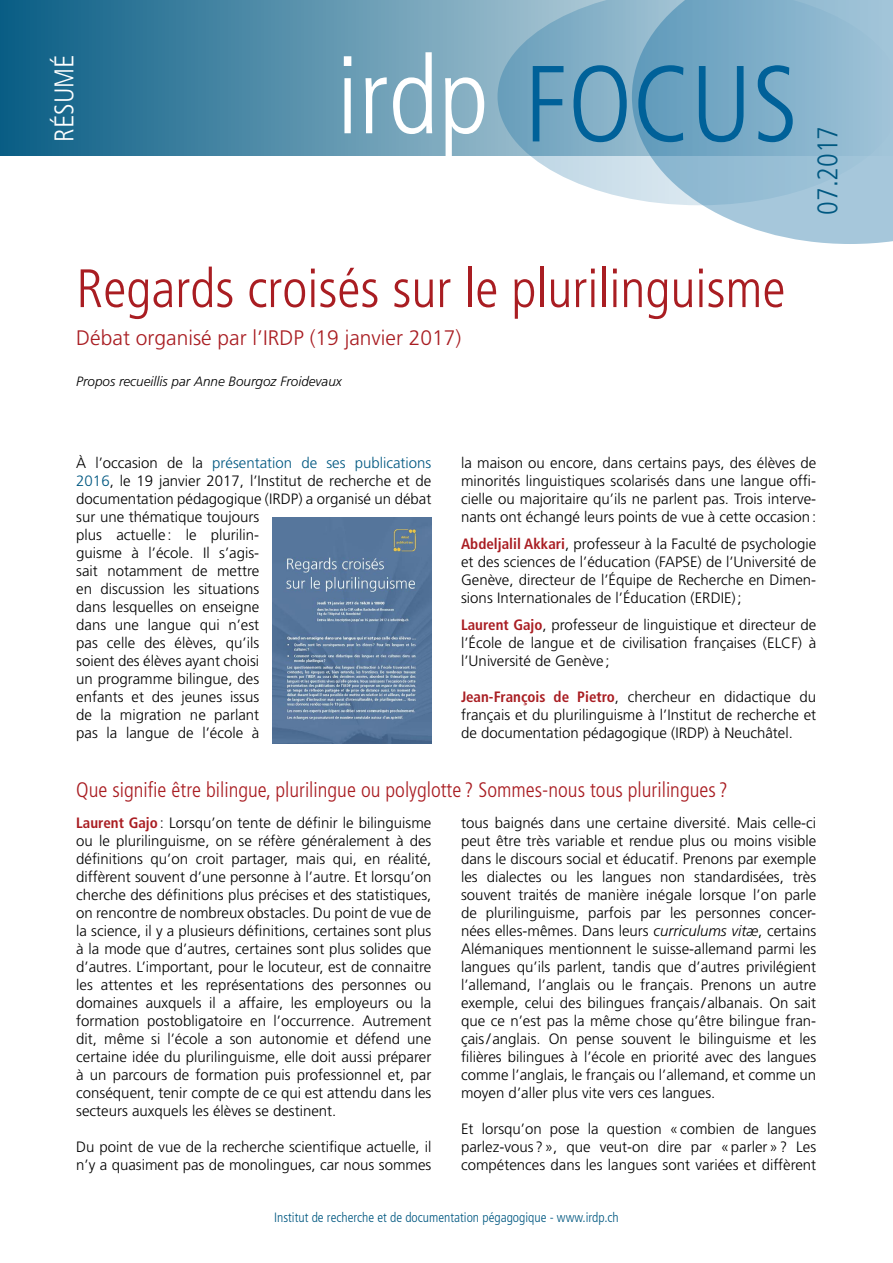
<style>
.page{position:relative;width:893px;height:1263px;background:#fff}
.page>*{position:absolute;margin:0;border:0;box-sizing:border-box;transform-origin:0 0}
.t1{font:300 condensed 108px "Frutiger";color:#006199}
.FOCUS_TITRE_PRINCIPA{font:300 condensed 54px "Frutiger";color:#a91d22}
.t2{font:300 condensed 28.5px "Frutiger";color:#005881}
.t3{font:300 condensed 27px "Frutiger";color:#fff}
.FOCUS_TITRE_NIV_2{font:300 condensed 21px "Frutiger";color:#a91d22}
.FOCUS_SOUS_TITRE_PRI{font:300 21px "Frutiger";color:#a91d22}
.FOCUS_TEXTE{font:300 15px/18px "Frutiger";color:#000;text-align:justify}
.FOCUS_PIED_DE_PAGE{font:300 condensed 13.5px "Frutiger";color:#005881}
.FOCUS_TEXTE-2{font:italic 300 13.5px "Frutiger";color:#000}
.s1{font-stretch:normal}
.s2{color:#fff}
.s3{color:#005881}
.s4{font-weight:700;font-stretch:condensed;color:#a91d22}
.s5{font-style:italic}
</style>
<div class="page">
<svg style="left:0;top:0;width:497px;height:156px;background:#4c89a6"></svg>
<svg style="left:497px;top:0;width:135px;height:199px;background:#98bccf"></svg>
<svg style="left:632px;top:0;width:261px;height:244px;background:#94bcd2"></svg>
<img style="left:272px;top:517px;width:160px;height:227px">
<p class="t3" style="left:49px;top:142px;width:89px;rotate:-90deg">R<span class="s1">É</span>SUM<span class="s1">É</span></p>
<h1 class="t1" style="left:337px;top:43px;width:463px"><span class="s2">irdp</span> FOCUS</h1>
<p class="FOCUS_TITRE_PRINCIPA" style="left:76px;top:258px;width:711px">Regards croisés sur le plurilinguisme</p>
<p class="FOCUS_SOUS_TITRE_PRI" style="left:76px;top:326px;width:387px">Débat organisé par l’IRDP (19 janvier 2017)</p>
<p class="FOCUS_TEXTE-2" style="left:76px;top:373px;width:267px">Propos recueillis par Anne Bourgoz Froidevaux</p>
<p class="t2" style="left:812px;top:215px;width:90px;rotate:-90deg">07.2017</p>
<p class="FOCUS_TEXTE" style="left:76px;top:454px;width:357px;text-align:left">À l’occasion de la <span class="s3">présentation de ses publications<br>2016</span>, le 19 janvier 2017, l’Institut de recherche et de documentation pédagogique (IRDP) a organisé un débat sur une thématique toujours<br>plus actuelle: le plurilin-<br>guisme à l’école. Il s’agis-<br>sait notamment de mettre<br>en discussion les situations<br>dans lesquelles on enseigne<br>dans une langue qui n’est<br>pas celle des élèves, qu’ils<br>soient des élèves ayant choisi<br>un programme bilingue, des<br>enfants et des jeunes issus<br>de la migration ne parlant<br>pas la langue de l’école à</p>
<p class="FOCUS_TEXTE" style="left:461px;top:454px;width:357px">la maison ou encore, dans certains pays, des élèves de minorités linguistiques scolarisés dans une langue offi&shy;cielle ou majoritaire qu’ils ne parlent pas. Trois interve&shy;nants ont échangé leurs points de vue à cette occasion:</p>
<p class="FOCUS_TEXTE" style="left:461px;top:535px;width:357px"><span class="s4">Abdeljalil Akkari</span>, professeur à la Faculté de psychologie et des sciences de l’éducation (FAPSE) de l’Université de Genève, directeur de l’Équipe de Recherche en Dimen&shy;sions Internationales de l’Éducation (ERDIE);</p>
<p class="FOCUS_TEXTE" style="left:461px;top:616px;width:357px"><span class="s4">Laurent Gajo</span>, professeur de linguistique et directeur de l’École de langue et de civilisation françaises (ELCF) à l’Université de Genève;</p>
<p class="FOCUS_TEXTE" style="left:461px;top:688px;width:357px"><span class="s4">Jean-François de Pietro</span>, chercheur en didactique du français et du plurilinguisme à l’Institut de recherche et de documentation pédagogique (IRDP) à Neuchâtel.</p>
<p class="FOCUS_TITRE_NIV_2" style="left:76px;top:778px;width:653px">Que signifie être bilingue, plurilingue ou polyglotte ? Sommes-nous tous plurilingues ?</p>
<p class="FOCUS_TEXTE" style="left:76px;top:814px;width:357px"><span class="s4">Laurent Gajo</span>: Lorsqu’on tente de définir le bilinguisme ou le plurilinguisme, on se réfère généralement à des définitions qu’on croit partager, mais qui, en réalité, diffèrent souvent d’une personne à l’autre. Et lorsqu’on cherche des définitions plus précises et des statistiques, on rencontre de nombreux obstacles. Du point de vue de la science, il y a plusieurs définitions, certaines sont plus à la mode que d’autres, certaines sont plus solides que d’autres. L’important, pour le locuteur, est de connaitre les attentes et les représentations des personnes ou domaines auxquels il a affaire, les employeurs ou la formation postobligatoire en l’occurrence. Autrement dit, même si l’école a son autonomie et défend une certaine idée du plurilinguisme, elle doit aussi préparer à un parcours de formation puis professionnel et, par conséquent, tenir compte de ce qui est attendu dans les secteurs auxquels les élèves se destinent.</p>
<p class="FOCUS_TEXTE" style="left:76px;top:1138px;width:357px">Du point de vue de la recherche scientifique actuelle, il n’y a quasiment pas de monolingues, car nous sommes</p>
<p class="FOCUS_TEXTE" style="left:461px;top:814px;width:357px">tous baignés dans une certaine diversité. Mais celle-ci peut être très variable et rendue plus ou moins visible dans le discours social et éducatif. Prenons par exemple les dialectes ou les langues non standardisées, très souvent traités de manière inégale lorsque l’on parle de plurilinguisme, parfois par les personnes concer&shy;nées elles-mêmes. Dans leurs <span class="s5">curriculums vitæ</span>, certains Alémaniques mentionnent le suisse-allemand parmi les langues qu’ils parlent, tandis que d’autres privilégient l’allemand, l’anglais ou le français. Prenons un autre exemple, celui des bilingues français/albanais. On sait que ce n’est pas la même chose qu’être bilingue fran&shy;çais/anglais. On pense souvent le bilinguisme et les filières bilingues à l’école en priorité avec des langues comme l’anglais, le français ou l’allemand, et comme un moyen d’aller plus vite vers ces langues.</p>
<p class="FOCUS_TEXTE" style="left:461px;top:1120px;width:357px">Et lorsqu’on pose la question «combien de langues parlez-vous ?», que veut-on dire par «parler»? Les compétences dans les langues sont variées et diffèrent</p>
<p class="FOCUS_PIED_DE_PAGE" style="left:274px;top:1210px;width:346px">Institut de recherche et de documentation pégagogique - www.irdp.ch</p>
</div>
